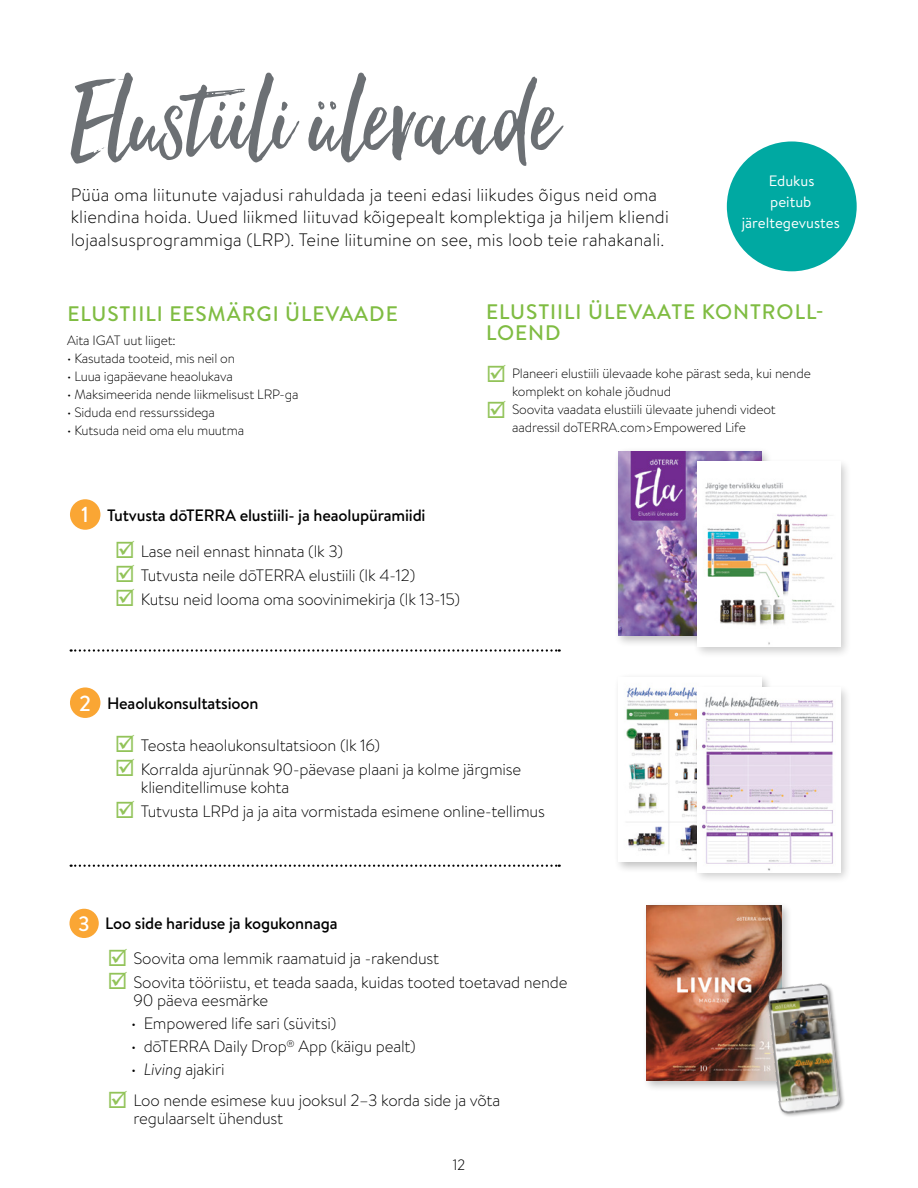
<style>
.page{position:relative;width:918px;height:1188px;background:#fff}
.page>*{position:absolute;margin:0;border:0;box-sizing:border-box;transform-origin:0 0}
.t1{font:132px "Hello Beautiful";color:#6c7074}
.t2{font:500 21.75px "Brandon Text";color:#fff}
.t3{font:500 21px/20.1px "Brandon Text";letter-spacing:.045em;color:#7fbc42}
.t4{font:500 20.85px "Brandon Text";color:#fff}
.t5{font:300 18px/22.5px "Brandon Text";letter-spacing:.01em;color:#000}
.t6{font:300 16.5px/18px "Brandon Text";letter-spacing:-.01em;color:#000}
.t7{font:500 16.5px "Brandon Text";letter-spacing:-.01em;color:#000}
.t8{font:15px/21px "Brandon Text";color:#fff;text-align:center}
.t9{font:300 15px "Gotham Narrow";color:#000}
.t10{font:300 13.5px/18px "Brandon Text";letter-spacing:-.015em;color:#000}
.s1{color:#92c359}
.s2{font-style:italic}
</style>
<div class="page">
<div style="left:643px;top:901px;width:150px;height:191px;background:#000;opacity:.25"></div>
<img style="left:647px;top:906px;width:135px;height:175px">
<div style="left:70px;top:499px;width:30px;height:31px;background:#faa634;border-radius:50%"></div>
<div style="left:70px;top:687px;width:30px;height:31px;background:#faa634;border-radius:50%"></div>
<svg style="left:71px;top:649px;width:489px;height:3px"></svg>
<svg style="left:71px;top:865px;width:489px;height:2px"></svg>
<div style="left:614px;top:673px;width:159px;height:200px;background:#000;opacity:.25"></div>
<img style="left:619px;top:677px;width:142px;height:185px">
<div style="left:693px;top:683px;width:159px;height:201px;background:#000;opacity:.2"></div>
<img style="left:698px;top:688px;width:142px;height:185px">
<div style="left:69px;top:909px;width:30px;height:29px;background:#faa634;border-radius:50%"></div>
<div style="left:767px;top:983px;width:78px;height:134px;background:#000;opacity:.35"></div>
<img style="left:767px;top:983px;width:75px;height:131px">
<div style="left:614px;top:447px;width:159px;height:201px;background:#000;opacity:.25"></div>
<img style="left:619px;top:451px;width:142px;height:185px">
<div style="left:693px;top:457px;width:159px;height:201px;background:#000;opacity:.2"></div>
<img style="left:698px;top:462px;width:142px;height:185px">
<div style="left:727px;top:141px;width:130px;height:130px;background:#00a9a2;border-radius:50%"></div>
<h1 class="t1" style="left:69px;top:46px;width:491px">Elustiili ülevaade</h1>
<p class="t5" style="left:71px;top:182px;width:600px">Püüa oma liitunute vajadusi rahuldada ja teeni edasi liikudes õigus neid oma kliendina hoida. Uued liikmed liituvad kõigepealt komplektiga ja hiljem kliendi lojaalsusprogrammiga (LRP). Teine liitumine on see, mis loob teie rahakanali.</p>
<p class="t8" style="left:742px;top:170px;width:100px">Edukus<br>peitub järeltegevustes</p>
<p class="t3" style="left:67px;top:303px;width:332px">ELUSTIILI EESMÄRGI ÜLEVAADE</p>
<p class="t10" style="left:67px;top:331px;width:110px">Aita IGAT uut liiget:</p>
<p class="t10" style="left:67px;top:349px;width:169px">• Kasutada tooteid, mis neil on</p>
<p class="t10" style="left:67px;top:367px;width:167px">• Luua igapäevane heaolukava</p>
<p class="t10" style="left:67px;top:385px;width:233px">• Maksimeerida nende liikmelisust LRP-ga</p>
<p class="t10" style="left:67px;top:403px;width:149px">• Siduda end ressurssidega</p>
<p class="t10" style="left:67px;top:421px;width:178px">• Kutsuda neid oma elu muutma</p>
<h2 class="t2" style="left:81px;top:500px;width:9px">1</h2>
<p class="t7" style="left:107px;top:504px;width:320px">Tutvusta dōTERRA elustiili- ja heaolupüramiidi</p>
<p class="t6" style="left:115px;top:541px;width:230px"><span class="s1">☑</span> Lase neil ennast hinnata (lk 3)</p>
<p class="t6" style="left:115px;top:565px;width:302px"><span class="s1">☑</span> Tutvusta neile dōTERRA elustiili (lk 4-12)</p>
<p class="t6" style="left:115px;top:589px;width:347px"><span class="s1">☑</span> Kutsu neid looma oma soovinimekirja (lk 13-15)</p>
<p class="t3" style="left:486px;top:302px;width:339px">ELUSTIILI ÜLEVAATE KONTROLL-<br>LOEND</p>
<p class="t10" style="left:512px;top:364px;width:300px;text-indent:-26px"><span class="s1">☑</span> Planeeri elustiili ülevaade kohe pärast seda, kui nende komplekt on kohale jõudnud</p>
<p class="t10" style="left:486px;top:400px;width:291px;text-align:center"><span class="s1">☑</span> Soovita vaadata elustiili ülevaate juhendi videot aadressil doTERRA.com&gt;Empowered Life</p>
<h2 class="t2" style="left:79px;top:688px;width:13px">2</h2>
<p class="t7" style="left:107px;top:692px;width:153px">Heaolukonsultatsioon</p>
<p class="t6" style="left:115px;top:736px;width:267px"><span class="s1">☑</span> Teosta heaolukonsultatsioon (lk 16)</p>
<p class="t6" style="left:141px;top:760px;width:382px;text-indent:-26px"><span class="s1">☑</span> Korralda ajurünnak 90-päevase plaani ja kolme järgmise klienditellimuse kohta</p>
<p class="t6" style="left:115px;top:802px;width:432px"><span class="s1">☑</span> Tutvusta LRPd ja ja aita vormistada esimene online-tellimus</p>
<p class="t4" style="left:78px;top:909px;width:13px">3</p>
<p class="t7" style="left:105px;top:912px;width:234px">Loo side hariduse ja kogukonnaga</p>
<p class="t6" style="left:107px;top:949px;width:333px"><span class="s1">☑</span> Soovita oma lemmik raamatuid ja -rakendust</p>
<p class="t6" style="left:133px;top:973px;width:436px;text-indent:-26px"><span class="s1">☑</span> Soovita tööriistu, et teada saada, kuidas tooted toetavad nende<br>90 päeva eesmärke</p>
<p class="t6" style="left:131px;top:1014px;width:207px">• Empowered life sari (süvitsi)</p>
<p class="t6" style="left:131px;top:1037px;width:286px">• dōTERRA Daily Drop<sup>®</sup> App (käigu pealt)</p>
<p class="t6" style="left:131px;top:1060px;width:95px">• <span class="s2">Living</span> ajakiri</p>
<p class="t6" style="left:133px;top:1091px;width:368px;text-indent:-26px"><span class="s1">☑</span> Loo nende esimese kuu jooksul 2–3 korda side ja võta regulaarselt ühendust</p>
<p class="t9" style="left:453px;top:1155px;width:14px">12</p>
</div>
